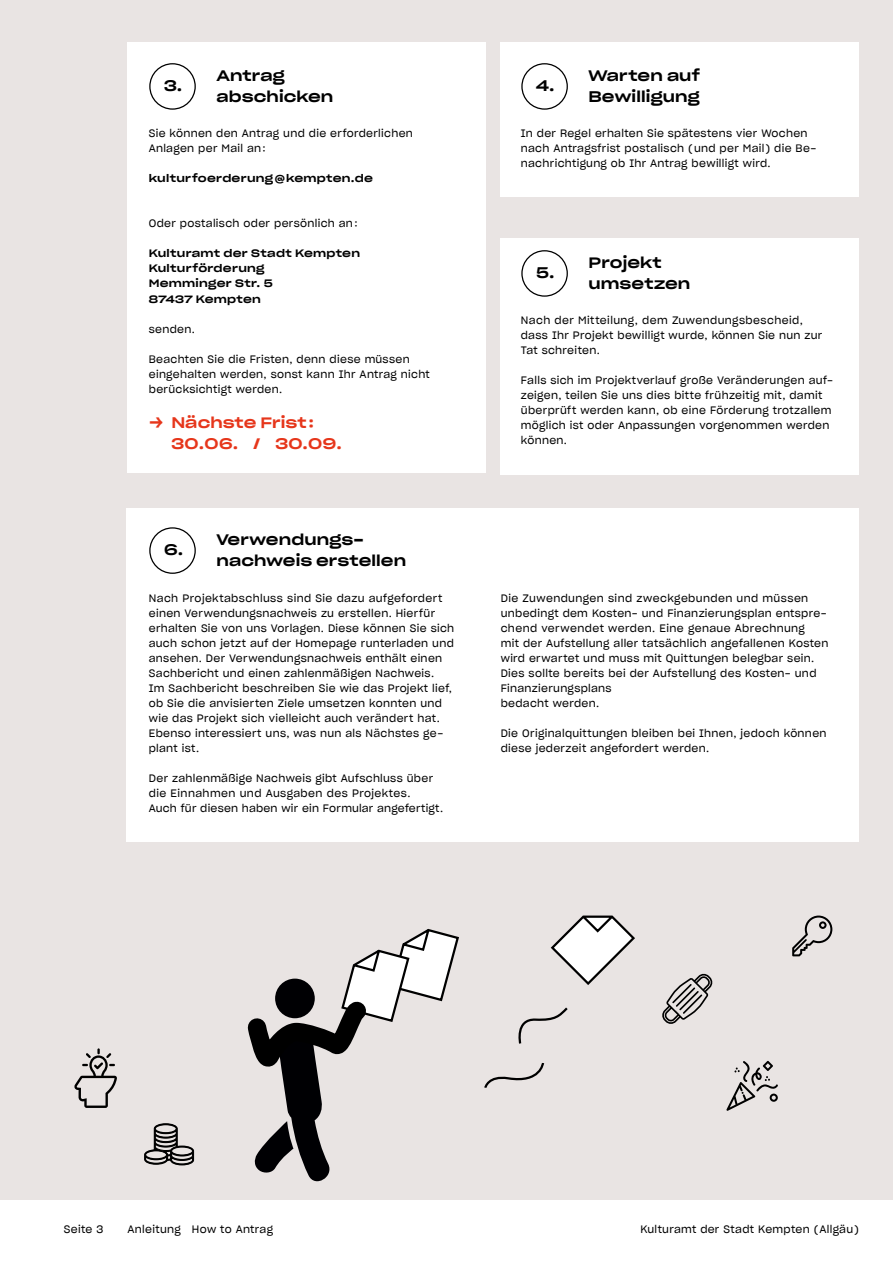
<style>
.page{position:relative;width:893px;height:1263px;background:#fff}
.page>*{position:absolute;margin:0;border:0;box-sizing:border-box;transform-origin:0 0}
.t1{font:15px/21px "Sharp Grotesk Medium 25";letter-spacing:.01em;color:#000}
.t2{font:15px/21px "Sharp Grotesk Medium 25";letter-spacing:.01em;color:#e6361b}
.t3{font:10.5px/15px "Sharp Grotesk Book 20";letter-spacing:.03em;color:#000}
.t4{font:10.5px/15px "Sharp Grotesk Medium 25";letter-spacing:.02em;color:#000}
</style>
<div class="page">
<div style="left:0;top:0;width:893px;height:1199px;background:#e9e4e3"></div>
<div style="left:501px;top:43px;width:358px;height:154px;background:#fff"></div>
<div style="left:501px;top:238px;width:358px;height:236px;background:#fff"></div>
<div style="left:127px;top:508px;width:732px;height:333px;background:#fff"></div>
<div style="left:128px;top:43px;width:358px;height:430px;background:#fff"></div>
<div style="left:521px;top:63px;width:47px;height:47px;border:1px solid #000;border-radius:50%"></div>
<div style="left:521px;top:250px;width:47px;height:47px;border:1px solid #000;border-radius:50%"></div>
<div style="left:149px;top:527px;width:47px;height:47px;border:1px solid #000;border-radius:50%"></div>
<div style="left:149px;top:63px;width:47px;height:47px;border:1px solid #000;border-radius:50%"></div>
<svg style="left:518px;top:1007px;width:50px;height:37px"></svg>
<svg style="left:484px;top:1063px;width:61px;height:25px"></svg>
<svg style="left:550px;top:915px;width:85px;height:70px"></svg>
<svg style="left:247px;top:928px;width:212px;height:254px"></svg>
<svg style="left:662px;top:973px;width:51px;height:51px"></svg>
<svg style="left:726px;top:1061px;width:52px;height:50px"></svg>
<svg style="left:792px;top:915px;width:40px;height:41px"></svg>
<svg style="left:144px;top:1123px;width:50px;height:42px"></svg>
<svg style="left:74px;top:1048px;width:43px;height:60px"></svg>
<h1 class="t1" style="left:164px;top:74px;width:20px">3.</h1>
<h1 class="t1" style="left:216px;top:64px;width:118px">Antrag abschicken</h1>
<p class="t3" style="left:149px;top:126px;width:266px">Sie können den Antrag und die erforderlichen<br>Anlagen per Mail an:</p>
<p class="t4" style="left:149px;top:170px;width:226px">kulturfoerderung @kempten.de</p>
<p class="t3" style="left:149px;top:216px;width:210px">Oder postalisch oder persönlich an:</p>
<p class="t4" style="left:149px;top:245px;width:213px">Kulturamt der Stadt Kempten<br>Kulturförderung<br>Memminger Str. 5<br>87437 Kempten</p>
<p class="t3" style="left:149px;top:321px;width:48px">senden.</p>
<p class="t3" style="left:149px;top:351px;width:283px">Beachten Sie die Fristen, denn diese müssen eingehalten werden, sonst kann Ihr Antrag nicht berücksichtigt werden.</p>
<h1 class="t2" style="left:172px;top:411px;width:172px;text-indent:-23px">→ Nächste Frist :<br>30.06. / 30.09.</h1>
<h1 class="t1" style="left:164px;top:538px;width:21px">6.</h1>
<h1 class="t1" style="left:216px;top:528px;width:191px">Verwendungs&shy;nachweis erstellen</h1>
<p class="t3" style="left:149px;top:590px;width:307px">Nach Projektabschluss sind Sie dazu aufgefordert einen Verwendungsnachweis zu erstellen. Hierfür erhalten Sie von uns Vorlagen. Diese können Sie sich auch schon jetzt auf der Homepage runterladen und ansehen. Der Verwendungsnachweis enthält einen Sachbericht und einen zahlenmäßigen Nachweis.<br>Im Sachbericht beschreiben Sie wie das Projekt lief, ob Sie die anvisierten Ziele umsetzen konnten und wie das Projekt sich vielleicht auch verändert hat.<br>Ebenso interessiert uns, was nun als Nächstes ge&shy;plant ist.</p>
<p class="t3" style="left:149px;top:770px;width:296px">Der zahlenmäßige Nachweis gibt Aufschluss über die Einnahmen und Ausgaben des Projektes.<br>Auch für diesen haben wir ein Formular angefertigt.</p>
<h1 class="t1" style="left:536px;top:74px;width:20px">4.</h1>
<h1 class="t1" style="left:588px;top:64px;width:113px">Warten auf<br>Bewilligung</h1>
<p class="t3" style="left:521px;top:125px;width:297px">In der Regel erhalten Sie spätestens vier Wochen nach Antragsfrist postalisch (und per Mail) die Be&shy;nachrichtigung ob Ihr Antrag bewilligt wird.</p>
<h1 class="t1" style="left:536px;top:261px;width:20px">5.</h1>
<h1 class="t1" style="left:588px;top:251px;width:103px">Projekt umsetzen</h1>
<p class="t3" style="left:521px;top:312px;width:303px">Nach der Mitteilung, dem Zuwendungsbescheid, dass Ihr Projekt bewilligt wurde, können Sie nun zur<br>Tat schreiten.</p>
<p class="t3" style="left:521px;top:372px;width:314px">Falls sich im Projektverlauf große Veränderungen auf&shy;zeigen, teilen Sie uns dies bitte frühzeitig mit, damit überprüft werden kann, ob eine Förderung trotzallem möglich ist oder Anpassungen vorgenommen werden können.</p>
<p class="t3" style="left:501px;top:590px;width:329px">Die Zuwendungen sind zweckgebunden und müssen unbedingt dem Kosten- und Finanzierungsplan entspre&shy;chend verwendet werden. Eine genaue Abrechnung<br>mit der Aufstellung aller tatsächlich angefallenen Kosten wird erwartet und muss mit Quittungen belegbar sein.<br>Dies sollte bereits bei der Aufstellung des Kosten- und Finanzierungsplans<br>bedacht werden.</p>
<p class="t3" style="left:501px;top:725px;width:327px">Die Originalquittungen bleiben bei Ihnen, jedoch können diese jederzeit angefordert werden.</p>
<p class="t3" style="left:64px;top:1221px;width:41px">Seite 3</p>
<p class="t3" style="left:128px;top:1221px;width:147px">Anleitung How to Antrag</p>
<p class="t3" style="left:640px;top:1221px;width:220px">Kulturamt der Stadt Kempten (Allgäu)</p>
</div>
